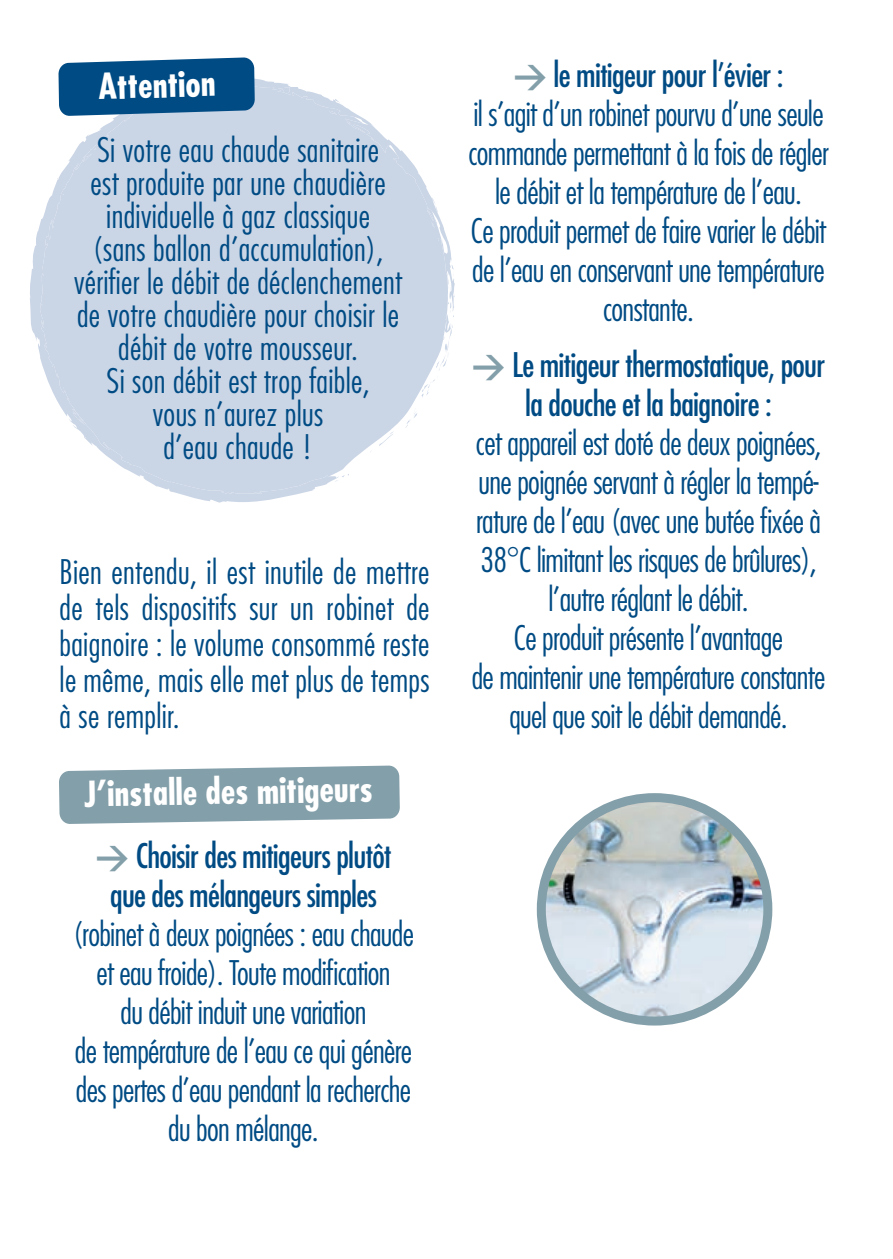
<style>
.page{position:relative;width:893px;height:1259px;background:#fff}
.page>*{position:absolute;margin:0;border:0;box-sizing:border-box;transform-origin:0 0}
.t1{font:700 condensed 34.8px "Futura";color:#fff}
.t2{font:300 condensed 33px/39px "Futura";letter-spacing:-.02em;color:#004b84;text-align:center}
.t3{font:300 condensed 33px/33px "Futura";letter-spacing:.01em;color:#004b84;text-align:center}
.t4{font:condensed 33px/39px "Futura";letter-spacing:-.02em;color:#004b84;text-align:center}
.s1{font-family:"DIN";font-weight:700;font-stretch:normal;color:#839fa9}
.s2{font-weight:400}
</style>
<div class="page">
<svg style="left:59px;top:765px;width:341px;height:59px;background:#90a9b2"></svg>
<img style="left:541px;top:797px;width:227px;height:224px">
<div style="left:537px;top:793px;width:235px;height:232px;border:9px solid #839fa9;border-radius:50%"></div>
<svg style="left:30px;top:78px;width:422px;height:424px;fill:#cad5e6"></svg>
<svg style="left:421px;top:265px;width:34px;height:134px"></svg>
<svg style="left:431px;top:218px;width:6px;height:10px"></svg>
<svg style="left:330px;top:111px;width:7px;height:4px"></svg>
<svg style="left:335px;top:474px;width:14px;height:8px"></svg>
<svg style="left:62px;top:189px;width:3px;height:6px"></svg>
<svg style="left:48px;top:234px;width:3px;height:6px"></svg>
<svg style="left:58px;top:57px;width:197px;height:59px;background:#1b5d91"></svg>
<p class="t1" style="left:98px;top:63px;width:118px;rotate:-1deg">Attention</p>
<p class="t3" style="left:74px;top:133px;width:330px">Si votre eau chaude sanitaire<br>est produite par une chaudière individuelle à gaz classique<br>(sans ballon d’accumulation), vérifier le débit de déclenchement de votre chaudière pour choisir le débit de votre mousseur.<br>Si son débit est trop faible,<br>vous n’aurez plus<br>d’eau chaude !</p>
<p class="t2" style="left:60px;top:553px;width:371px;line-height:36px;text-align:justify">Bien entendu, il est inutile de mettre de tels dispositifs sur un robinet de baignoire : le volume consommé reste le même, mais elle met plus de temps à se remplir.</p>
<p class="t1" style="left:84px;top:771px;width:290px;rotate:-1deg">J’installe des mitigeurs</p>
<p class="t4" style="left:96px;top:836px;width:297px"><span class="s1">&gt;</span> Choisir des mitigeurs plutôt que des mélangeurs simples</p>
<p class="t2" style="left:73px;top:914px;width:342px">(robinet à deux poignées : eau chaude et eau froide). Toute modification<br>du débit induit une variation<br>de température de l’eau ce qui génère des pertes d’eau pendant la recherche du bon mélange.</p>
<p class="t2" style="left:468px;top:55px;width:362px"><span class="s1">&gt;</span> <span class="s2">le mitigeur pour l’évier :<br></span>il s’agit d’un robinet pourvu d’une seule commande permettant à la fois de régler le débit et la température de l’eau.<br>Ce produit permet de faire varier le débit de l’eau en conservant une température constante.</p>
<p class="t4" style="left:472px;top:345px;width:355px"><span class="s1">&gt;</span> Le mitigeur thermostatique, pour la douche et la baignoire :</p>
<p class="t2" style="left:472px;top:423px;width:355px">cet appareil est doté de deux poignées, une poignée servant à régler la tempé&shy;rature de l’eau (avec une butée fixée à 38°C limitant les risques de brûlures), l’autre réglant le débit.<br>Ce produit présente l’avantage<br>de maintenir une température constante quel que soit le débit demandé.</p>
</div>
